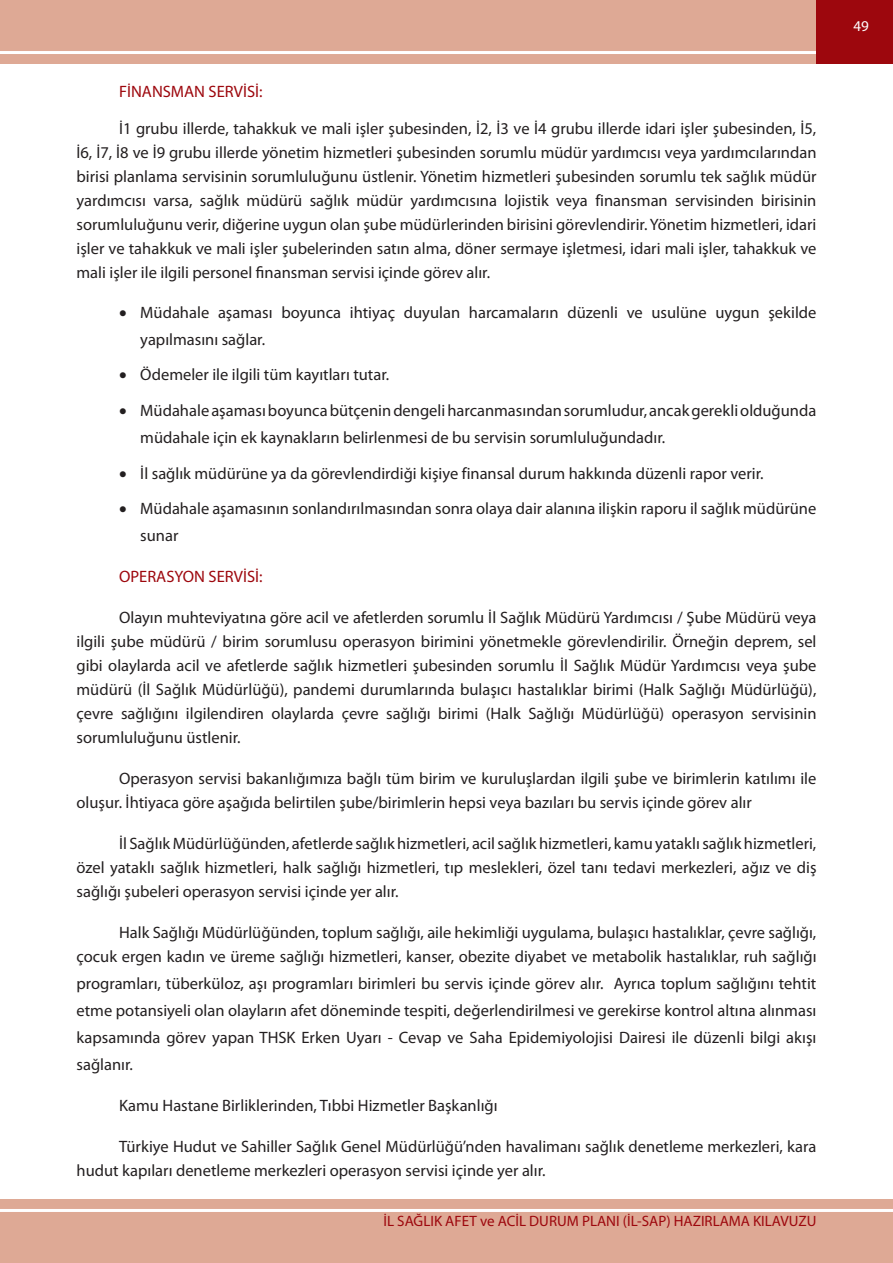
<style>
.page{position:relative;width:893px;height:1263px;background:#fff}
.page>*{position:absolute;margin:0;border:0;box-sizing:border-box;transform-origin:0 0}
.t1{font:16.5px/24px "Myriad Pro";color:#231f20}
.t2{font:16.5px "Myriad Pro";color:#9d070d}
.t3{font:15px "Myriad Pro";color:#9d070d}
.t4{font:15px "Myriad Pro";color:#fff}
</style>
<div class="page">
<div style="left:0;top:1199px;width:893px;height:64px;background:#dea995"></div>
<hr style="left:0;top:1209px;width:893px;height:3px;background:#fff">
<div style="left:0;top:0;width:893px;height:64px;background:#dea995"></div>
<hr style="left:0;top:51px;width:893px;height:3px;background:#fff">
<div style="left:816px;top:0;width:77px;height:64px;background:#9d070d"></div>
<p class="t2" style="left:119px;top:82px;width:145px">FİNANSMAN SERVİSİ:</p>
<p class="t1" style="left:77px;top:116px;width:741px;text-align:justify;text-indent:43px">İ1 grubu illerde, tahakkuk ve mali işler şubesinden, İ2, İ3 ve İ4 grubu illerde idari işler şubesinden, İ5, İ6, İ7, İ8 ve İ9 grubu illerde yönetim hizmetleri şubesinden sorumlu müdür yardımcısı veya yardımcılarından birisi planlama servisinin sorumluluğunu üstlenir. Yönetim hizmetleri şubesinden sorumlu tek sağlık müdür yardımcısı varsa, sağlık müdürü sağlık müdür yardımcısına lojistik veya finansman servisinden birisinin sorumluluğunu verir, diğerine uygun olan şube müdürlerinden birisini görevlendirir. Yönetim hizmetleri, idari işler ve tahakkuk ve mali işler şubelerinden satın alma, döner sermaye işletmesi, idari mali işler, tahakkuk ve mali işler ile ilgili personel finansman servisi içinde görev alır.</p>
<p class="t1" style="left:140px;top:299px;width:678px;line-height:27px;text-indent:-21px">• Müdahale aşaması boyunca ihtiyaç duyulan harcamaların düzenli ve usulüne uygun şekilde yapılmasını sağlar.</p>
<p class="t1" style="left:119px;top:363px;width:272px">• Ödemeler ile ilgili tüm kayıtları tutar.</p>
<p class="t1" style="left:140px;top:397px;width:678px;line-height:27px;text-indent:-21px">• Müdahale aşaması boyunca bütçenin dengeli harcanmasından sorumludur, ancak gerekli olduğunda müdahale için ek kaynakların belirlenmesi de bu servisin sorumluluğundadır.</p>
<p class="t1" style="left:119px;top:461px;width:646px">• İl sağlık müdürüne ya da görevlendirdiği kişiye finansal durum hakkında düzenli rapor verir.</p>
<p class="t1" style="left:140px;top:495px;width:678px;line-height:27px;text-indent:-21px">• Müdahale aşamasının sonlandırılmasından sonra olaya dair alanına ilişkin raporu il sağlık müdürüne sunar</p>
<p class="t2" style="left:119px;top:566px;width:145px">OPERASYON SERVİSİ:</p>
<p class="t1" style="left:77px;top:605px;width:741px;text-align:justify;text-indent:43px">Olayın muhteviyatına göre acil ve afetlerden sorumlu İl Sağlık Müdürü Yardımcısı / Şube Müdürü veya ilgili şube müdürü / birim sorumlusu operasyon birimini yönetmekle görevlendirilir. Örneğin deprem, sel gibi olaylarda acil ve afetlerde sağlık hizmetleri şubesinden sorumlu İl Sağlık Müdür Yardımcısı veya şube müdürü (İl Sağlık Müdürlüğü), pandemi durumlarında bulaşıcı hastalıklar birimi (Halk Sağlığı Müdürlüğü), çevre sağlığını ilgilendiren olaylarda çevre sağlığı birimi (Halk Sağlığı Müdürlüğü) operasyon servisinin sorumluluğunu üstlenir.</p>
<p class="t1" style="left:77px;top:766px;width:741px;text-indent:43px">Operasyon servisi bakanlığımıza bağlı tüm birim ve kuruluşlardan ilgili şube ve birimlerin katılımı ile oluşur. İhtiyaca göre aşağıda belirtilen şube/birimlerin hepsi veya bazıları bu servis içinde görev alır</p>
<p class="t1" style="left:77px;top:831px;width:741px;text-align:justify;text-indent:43px">İl Sağlık Müdürlüğünden, afetlerde sağlık hizmetleri, acil sağlık hizmetleri, kamu yataklı sağlık hizmetleri, özel yataklı sağlık hizmetleri, halk sağlığı hizmetleri, tıp meslekleri, özel tanı tedavi merkezleri, ağız ve diş sağlığı şubeleri operasyon servisi içinde yer alır.</p>
<p class="t1" style="left:77px;top:920px;width:741px;text-align:right">Halk Sağlığı Müdürlüğünden, toplum sağlığı, aile hekimliği uygulama, bulaşıcı hastalıklar, çevre sağlığı, çocuk ergen kadın ve üreme sağlığı hizmetleri, kanser, obezite diyabet ve metabolik hastalıklar, ruh sağlığı</p>
<p class="t1" style="left:77px;top:970px;width:741px;line-height:27px;text-align:justify">programları, tüberküloz, aşı programları birimleri bu servis içinde görev alır. Ayrıca toplum sağlığını tehtit etme potansiyeli olan olayların afet döneminde tespiti, değerlendirilmesi ve gerekirse kontrol altına alınması kapsamında görev yapan THSK Erken Uyarı - Cevap ve Saha Epidemiyolojisi Dairesi ile düzenli bilgi akışı sağlanır.</p>
<p class="t1" style="left:119px;top:1093px;width:380px">Kamu Hastane Birliklerinden, Tıbbi Hizmetler Başkanlığı</p>
<p class="t1" style="left:77px;top:1134px;width:741px;text-indent:43px">Türkiye Hudut ve Sahiller Sağlık Genel Müdürlüğü’nden havalimanı sağlık denetleme merkezleri, kara hudut kapıları denetleme merkezleri operasyon servisi içinde yer alır.</p>
<p class="t3" style="left:383px;top:1211px;width:434px">İL SAĞLIK AFET ve ACİL DURUM PLANI (İL-SAP) HAZIRLAMA KILAVUZU</p>
<p class="t4" style="left:853px;top:17px;width:17px">49</p>
</div>
